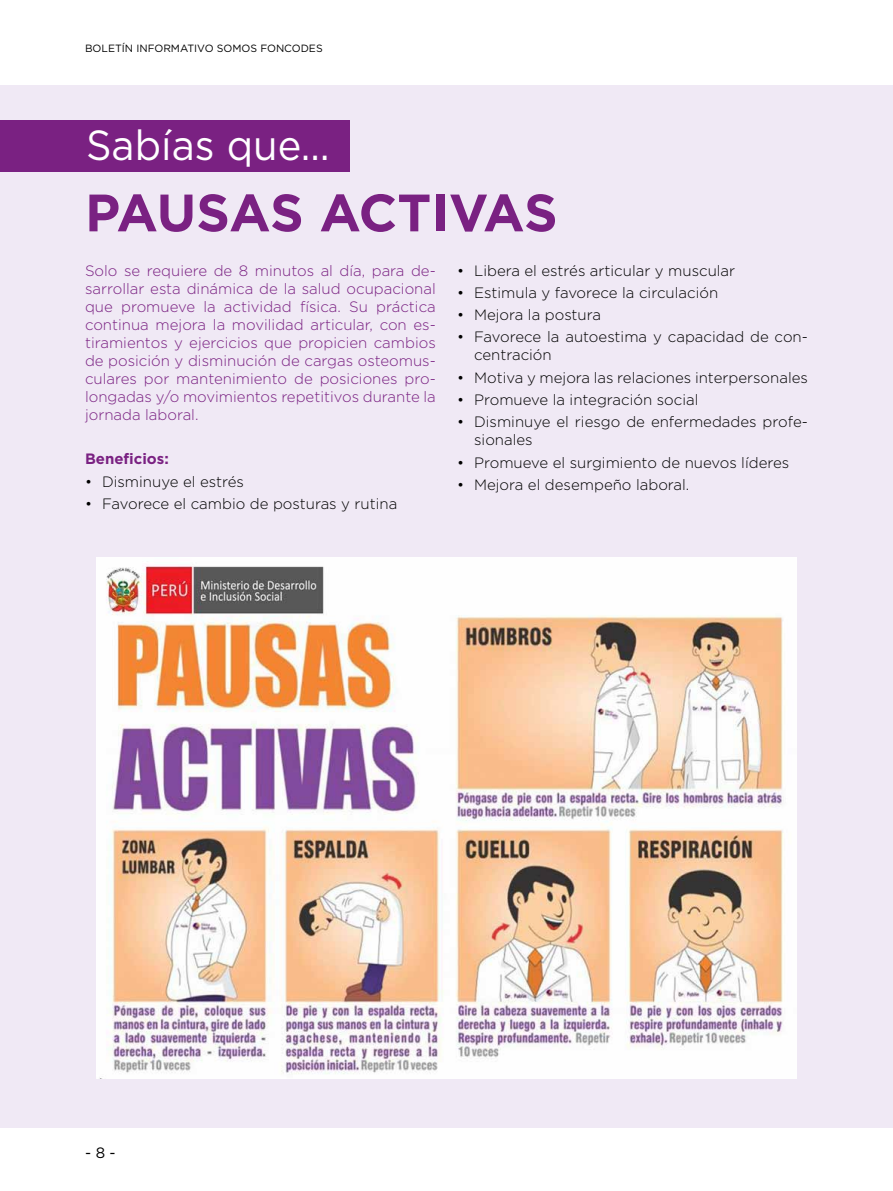
<style>
.page{position:relative;width:893px;height:1191px;background:#fff}
.page>*{position:absolute;margin:0;border:0;box-sizing:border-box;transform-origin:0 0}
.t1{font:700 52.5px "Gotham";letter-spacing:-.01em;color:#7a2182}
.t2{font:42px "Gotham";color:#fff;scale:.95 1}
.t3{font:300 15px/18px "Gotham";color:#000}
.t4{font:300 15px/18px "Gotham";color:#7a2182;text-align:justify}
.t5{font:700 15px "Gotham";color:#7a2182}
.t6{font:15px "Gotham";color:#000}
.t7{font:10.5px "Gotham";color:#000}
</style>
<div class="page">
<div style="left:0;top:85px;width:893px;height:1042px;background:#f0e9f5"></div>
<img style="left:96px;top:557px;width:700px;height:521px">
<div style="left:0;top:121px;width:350px;height:51px;background:#7a2182"></div>
<p class="t7" style="left:85px;top:41px;width:239px">BOLETÍN INFORMATIVO SOMOS FONCODES</p>
<h2 class="t2" style="left:86px;top:118px;width:258px">Sabías que…</h2>
<h1 class="t1" style="left:85px;top:178px;width:474px">PAUSAS ACTIVAS</h1>
<p class="t3" style="left:457px;top:261px;width:280px">• Libera el estrés articular y muscular</p>
<p class="t3" style="left:457px;top:283px;width:263px">• Estimula y favorece la circulación</p>
<p class="t3" style="left:457px;top:305px;width:145px">• Mejora la postura</p>
<p class="t3" style="left:474px;top:328px;width:335px;text-indent:-17px">• Favorece la autoestima y capacidad de con&shy;centración</p>
<p class="t3" style="left:457px;top:368px;width:352px">• Motiva y mejora las relaciones interpersonales</p>
<p class="t3" style="left:457px;top:390px;width:243px">• Promueve la integración social</p>
<p class="t3" style="left:474px;top:412px;width:335px;text-indent:-17px">• Disminuye el riesgo de enfermedades profe&shy;sionales</p>
<p class="t3" style="left:457px;top:453px;width:334px">• Promueve el surgimiento de nuevos líderes</p>
<p class="t3" style="left:457px;top:475px;width:234px">• Mejora el desempeño laboral.</p>
<p class="t4" style="left:85px;top:261px;width:352px">Solo se requiere de 8 minutos al día, para de&shy;sarrollar esta dinámica de la salud ocupacional que promueve la actividad física. Su práctica continua mejora la movilidad articular, con es&shy;tiramientos y ejercicios que propicien cambios de posición y disminución de cargas osteomus&shy;culares por mantenimiento de posiciones pro&shy;longadas y/o movimientos repetitivos durante la jornada laboral.</p>
<p class="t5" style="left:85px;top:449px;width:85px">Beneficios:</p>
<p class="t3" style="left:85px;top:472px;width:160px">• Disminuye el estrés</p>
<p class="t3" style="left:85px;top:494px;width:314px">• Favorece el cambio de posturas y rutina</p>
<p class="t6" style="left:85px;top:1143px;width:32px">- 8 -</p>
</div>
